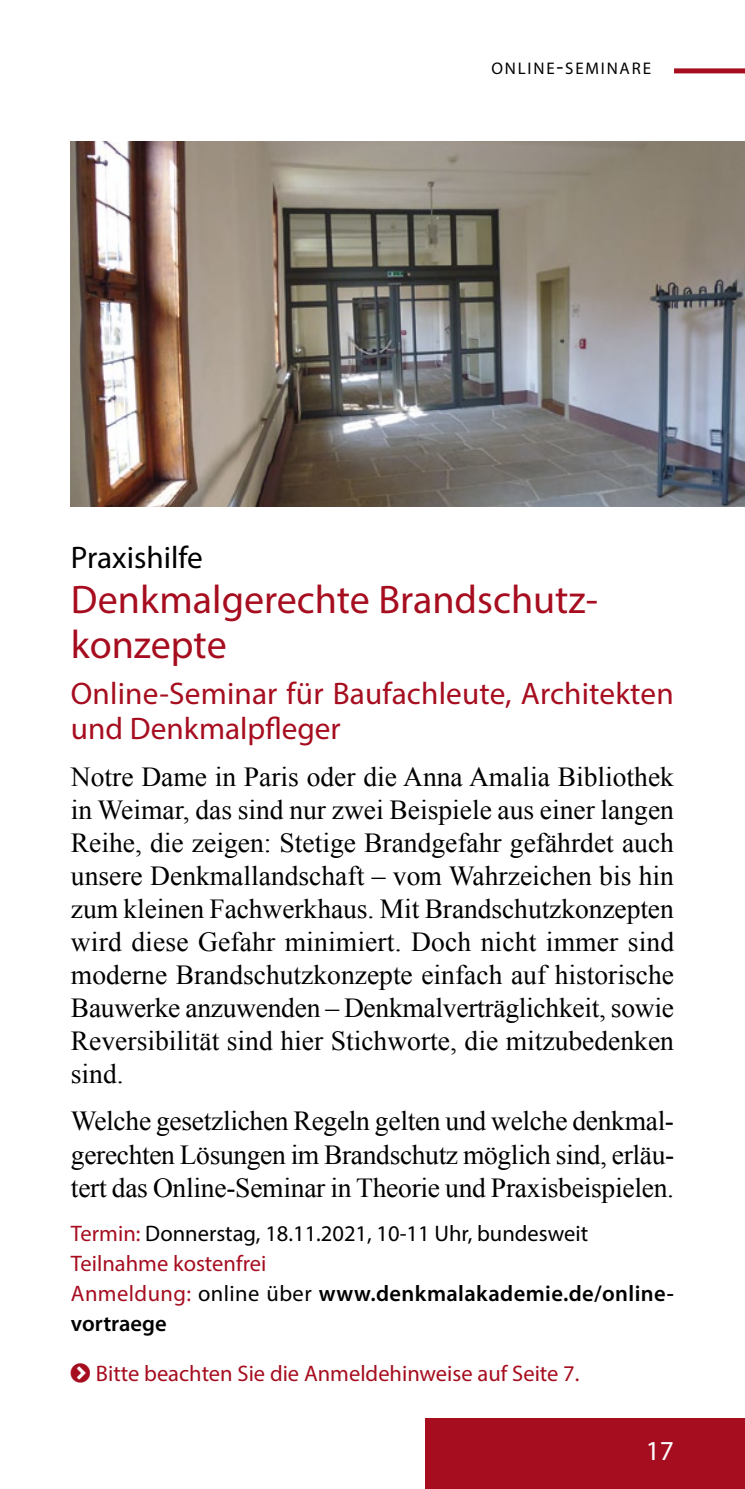
<style>
.page{position:relative;width:745px;height:1489px;background:#fff}
.page>*{position:absolute;margin:0;border:0;box-sizing:border-box;transform-origin:0 0}
.t1{font:40px/45px "Myriad Pro";color:#a60d1f}
.t2{font:31.25px/35px "Myriad Pro";letter-spacing:.005em;color:#a60d1f}
.t3{font:31.25px "Myriad Pro";color:#000}
.t4{font:27.5px/33px "Times New Roman";letter-spacing:-.005em;color:#000;text-align:justify}
.t5{font:27.5px "Myriad Pro";color:#fff}
.t6{font:22.5px/30px "Myriad Pro";color:#000}
.t7{font:22.5px "Myriad Pro";color:#a60d1f}
.t8{font:17px "Myriad Pro";letter-spacing:.105em;color:#000}
.s1{font-size:22.5px}
.s2{color:#a60d1f}
.s3{font-weight:600}
</style>
<div class="page">
<div style="left:425px;top:1417px;width:319px;height:71px;background:#a60d1f"></div>
<div style="left:673px;top:68px;width:71px;height:5px;background:#a60d1f"></div>
<img style="left:71px;top:142px;width:673px;height:365px">
<p class="t8" style="left:491px;top:57px;width:161px">ONLINE<span class="s1">-</span>SEMINARE</p>
<p class="t3" style="left:71px;top:538px;width:133px">Praxishilfe</p>
<h1 class="t1" style="left:71px;top:576px;width:528px">Denkmalgerechte Brandschutz&shy;konzepte</h1>
<p class="t2" style="left:71px;top:675px;width:604px">Online-Seminar für Baufachleute, Architekten und Denkmalpfleger</p>
<p class="t4" style="left:71px;top:760px;width:604px">Notre Dame in Paris oder die Anna Amalia Bibliothek in Weimar, das sind nur zwei Beispiele aus einer langen Reihe, die zeigen: Stetige Brandgefahr gefährdet auch unsere Denkmallandschaft – vom Wahrzeichen bis hin zum kleinen Fachwerkhaus. Mit Brandschutzkonzepten wird diese Gefahr minimiert. Doch nicht immer sind moderne Brandschutzkonzepte einfach auf historische Bauwerke anzuwenden – Denkmalverträglichkeit, sowie Reversibilität sind hier Stichworte, die mitzubedenken sind.</p>
<p class="t4" style="left:71px;top:1104px;width:604px">Welche gesetzlichen Regeln gelten und welche denkmal&shy;gerechten Lösungen im Brandschutz möglich sind, erläu&shy;tert das Online-Seminar in Theorie und Praxisbeispielen.</p>
<p class="t6" style="left:71px;top:1217px;width:604px"><span class="s2">Termin:</span> Donnerstag, 18.11.2021, 10-11 Uhr, bundesweit <span class="s2">Teilnahme kostenfrei<br>Anmeldung:</span> online über <span class="s3">www.denkmalakademie.de/online&shy;vortraege</span></p>
<p class="t7" style="left:96px;top:1359px;width:485px">Bitte beachten Sie die Anmeldehinweise auf Seite 7.</p>
<p class="t5" style="left:645px;top:1433px;width:30px">17</p>
</div>
